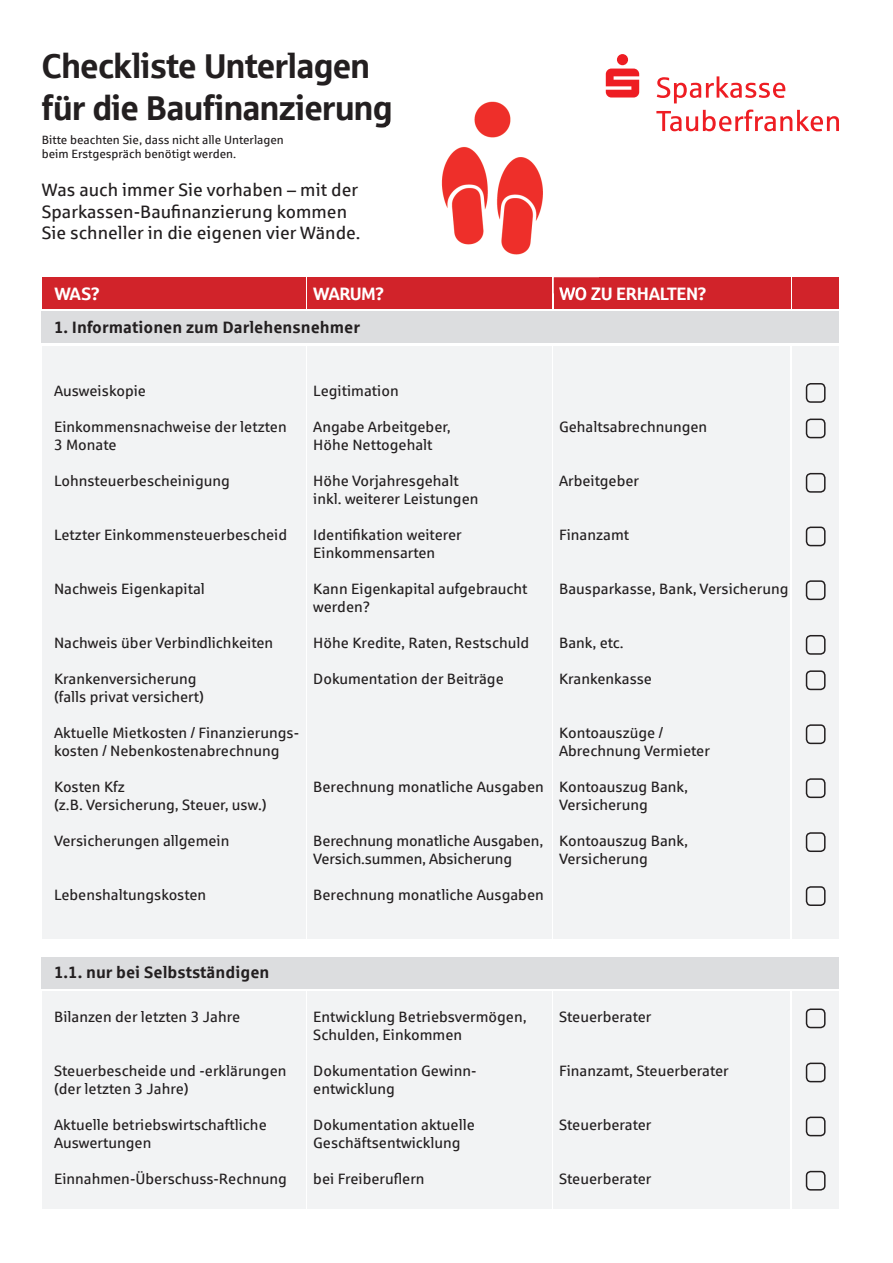
<style>
.page{position:relative;width:893px;height:1263px;background:#fff}
.page>*{position:absolute;margin:0;border:0;box-sizing:border-box;transform-origin:0 0}
.t1{font:34.5px/41.4px "Sparkasse Head";color:#231f20}
.t2{font:18px/21.6px "Sparkasse Rg";color:#231f20}
.t3{font:18px "Sparkasse Head";color:#fff}
.t4{font:700 16.5px "Sparkasse Rg";color:#231f20}
.t5{font:15px/18px "Sparkasse Rg";color:#231f20}
.t6{font:12px/14.4px "Sparkasse Rg";color:#231f20}
</style>
<div class="page">
<div style="left:42px;top:346px;width:263px;height:593px;background:#f2f3f4"></div>
<div style="left:308px;top:346px;width:244px;height:593px;background:#f2f3f4"></div>
<div style="left:554px;top:346px;width:236px;height:593px;background:#f2f3f4"></div>
<div style="left:42px;top:277px;width:263px;height:32px;background:#d1232a"></div>
<div style="left:308px;top:277px;width:244px;height:32px;background:#d1232a"></div>
<div style="left:554px;top:277px;width:236px;height:32px;background:#d1232a"></div>
<div style="left:792px;top:277px;width:47px;height:32px;background:#d1232a"></div>
<div style="left:42px;top:311px;width:797px;height:32px;background:#dcdddf"></div>
<svg style="left:606px;top:54px;width:33px;height:44px"></svg>
<svg style="left:657px;top:76px;width:128px;height:27px"></svg>
<svg style="left:656px;top:110px;width:183px;height:21px"></svg>
<div style="left:792px;top:346px;width:47px;height:593px;background:#f2f3f4"></div>
<div style="left:806px;top:886px;width:19px;height:20px;border:2px solid #231f20;border-radius:4px"></div>
<div style="left:806px;top:778px;width:19px;height:20px;border:2px solid #231f20;border-radius:4px"></div>
<div style="left:806px;top:832px;width:19px;height:20px;border:2px solid #231f20;border-radius:4px"></div>
<div style="left:806px;top:724px;width:19px;height:20px;border:2px solid #231f20;border-radius:4px"></div>
<div style="left:806px;top:670px;width:19px;height:20px;border:2px solid #231f20;border-radius:4px"></div>
<div style="left:806px;top:580px;width:19px;height:20px;border:2px solid #231f20;border-radius:4px"></div>
<div style="left:806px;top:635px;width:19px;height:20px;border:2px solid #231f20;border-radius:4px"></div>
<div style="left:806px;top:527px;width:19px;height:19px;border:2px solid #231f20;border-radius:4px"></div>
<div style="left:806px;top:473px;width:19px;height:20px;border:2px solid #231f20;border-radius:4px"></div>
<div style="left:806px;top:419px;width:19px;height:19px;border:2px solid #231f20;border-radius:4px"></div>
<div style="left:806px;top:383px;width:19px;height:20px;border:2px solid #231f20;border-radius:4px"></div>
<div style="left:42px;top:991px;width:263px;height:218px;background:#f2f3f4"></div>
<div style="left:308px;top:991px;width:244px;height:218px;background:#f2f3f4"></div>
<div style="left:554px;top:991px;width:236px;height:218px;background:#f2f3f4"></div>
<div style="left:42px;top:956px;width:797px;height:32px;background:#dcdddf"></div>
<div style="left:792px;top:991px;width:47px;height:218px;background:#f2f3f4"></div>
<div style="left:806px;top:1171px;width:19px;height:19px;border:2px solid #231f20;border-radius:4px"></div>
<div style="left:806px;top:1116px;width:19px;height:20px;border:2px solid #231f20;border-radius:4px"></div>
<div style="left:806px;top:1062px;width:19px;height:20px;border:2px solid #231f20;border-radius:4px"></div>
<div style="left:806px;top:1008px;width:19px;height:20px;border:2px solid #231f20;border-radius:4px"></div>
<img style="left:390px;top:101px;width:164px;height:192px">
<img style="left:390px;top:277px;width:162px;height:16px">
<img style="left:554px;top:277px;width:45px;height:1px">
<img style="left:559px;top:287px;width:40px;height:6px">
<img style="left:386px;top:102px;width:4px;height:25px">
<h1 class="t1" style="left:42px;top:44px;width:352px">Checkliste Unterlagen für die Baufinanzierung</h1>
<p class="t6" style="left:42px;top:132px;width:244px">Bitte beachten Sie, dass nicht alle Unterlagen beim Erstgespräch benötigt werden.</p>
<p class="t2" style="left:42px;top:179px;width:320px">Was auch immer Sie vorhaben – mit der<br>Sparkassen-Baufinanzierung kommen<br>Sie schneller in die eigenen vier Wände.</p>
<p class="t3" style="left:54px;top:282px;width:47px">WAS?</p>
<p class="t3" style="left:313px;top:282px;width:72px">WARUM?</p>
<p class="t3" style="left:559px;top:282px;width:149px">WO ZU ERHALTEN?</p>
<p class="t4" style="left:54px;top:316px;width:307px">1. Informationen zum Darlehensnehmer</p>
<p class="t5" style="left:54px;top:381px;width:94px">Ausweiskopie</p>
<p class="t5" style="left:54px;top:417px;width:234px">Einkommensnachweise der letzten<br>3 Monate</p>
<p class="t5" style="left:54px;top:471px;width:177px">Lohnsteuerbescheinigung</p>
<p class="t5" style="left:54px;top:525px;width:235px">Letzter Einkommensteuerbescheid</p>
<p class="t5" style="left:54px;top:579px;width:152px">Nachweis Eigenkapital</p>
<p class="t5" style="left:54px;top:633px;width:221px">Nachweis über Verbindlichkeiten</p>
<p class="t5" style="left:54px;top:669px;width:152px">Krankenversicherung (falls privat versichert)</p>
<p class="t5" style="left:54px;top:723px;width:247px">Aktuelle Mietkosten / Finanzierungs&shy;kosten / Nebenkostenabrechnung</p>
<p class="t5" style="left:54px;top:777px;width:214px">Kosten Kfz<br>(z.B. Versicherung, Steuer, usw.)</p>
<p class="t5" style="left:54px;top:831px;width:177px">Versicherungen allgemein</p>
<p class="t5" style="left:54px;top:885px;width:154px">Lebenshaltungskosten</p>
<p class="t5" style="left:313px;top:381px;width:87px">Legitimation</p>
<p class="t5" style="left:313px;top:417px;width:139px">Angabe Arbeitgeber,<br>Höhe Nettogehalt</p>
<p class="t5" style="left:313px;top:471px;width:167px">Höhe Vorjahresgehalt inkl. weiterer Leistungen</p>
<p class="t5" style="left:313px;top:525px;width:150px">Identifikation weiterer<br>Einkommensarten</p>
<p class="t5" style="left:313px;top:579px;width:216px">Kann Eigenkapital aufgebraucht werden?</p>
<p class="t5" style="left:313px;top:633px;width:217px">Höhe Kredite, Raten, Restschuld</p>
<p class="t5" style="left:313px;top:669px;width:192px">Dokumentation der Beiträge</p>
<p class="t5" style="left:313px;top:777px;width:232px">Berechnung monatliche Ausgaben</p>
<p class="t5" style="left:313px;top:831px;width:231px">Berechnung monatliche Ausgaben,<br>Versich.summen, Absicherung</p>
<p class="t5" style="left:313px;top:885px;width:232px">Berechnung monatliche Ausgaben</p>
<p class="t5" style="left:559px;top:417px;width:150px">Gehaltsabrechnungen</p>
<p class="t5" style="left:559px;top:471px;width:82px">Arbeitgeber</p>
<p class="t5" style="left:559px;top:525px;width:72px">Finanzamt</p>
<p class="t5" style="left:559px;top:579px;width:231px">Bausparkasse, Bank, Versicherung</p>
<p class="t5" style="left:559px;top:633px;width:66px">Bank, etc.</p>
<p class="t5" style="left:559px;top:669px;width:94px">Krankenkasse</p>
<p class="t5" style="left:559px;top:723px;width:152px">Kontoauszüge /<br>Abrechnung Vermieter</p>
<p class="t5" style="left:559px;top:777px;width:130px">Kontoauszug Bank,<br>Versicherung</p>
<p class="t5" style="left:559px;top:831px;width:130px">Kontoauszug Bank,<br>Versicherung</p>
<p class="t4" style="left:54px;top:962px;width:217px">1.1. nur bei Selbstständigen</p>
<p class="t5" style="left:54px;top:1007px;width:188px">Bilanzen der letzten 3 Jahre</p>
<p class="t5" style="left:54px;top:1061px;width:234px">Steuerbescheide und -erklärungen (der letzten 3 Jahre)</p>
<p class="t5" style="left:54px;top:1115px;width:214px">Aktuelle betriebswirtschaftliche<br>Auswertungen</p>
<p class="t5" style="left:54px;top:1169px;width:234px">Einnahmen-Überschuss-Rechnung</p>
<p class="t5" style="left:313px;top:1007px;width:215px">Entwicklung Betriebsvermögen,<br>Schulden, Einkommen</p>
<p class="t5" style="left:313px;top:1061px;width:165px">Dokumentation Gewinn&shy;entwicklung</p>
<p class="t5" style="left:313px;top:1115px;width:163px">Dokumentation aktuelle<br>Geschäftsentwicklung</p>
<p class="t5" style="left:313px;top:1169px;width:113px">bei Freiberuflern</p>
<p class="t5" style="left:559px;top:1007px;width:94px">Steuerberater</p>
<p class="t5" style="left:559px;top:1061px;width:171px">Finanzamt, Steuerberater</p>
<p class="t5" style="left:559px;top:1115px;width:94px">Steuerberater</p>
<p class="t5" style="left:559px;top:1169px;width:94px">Steuerberater</p>
</div>
